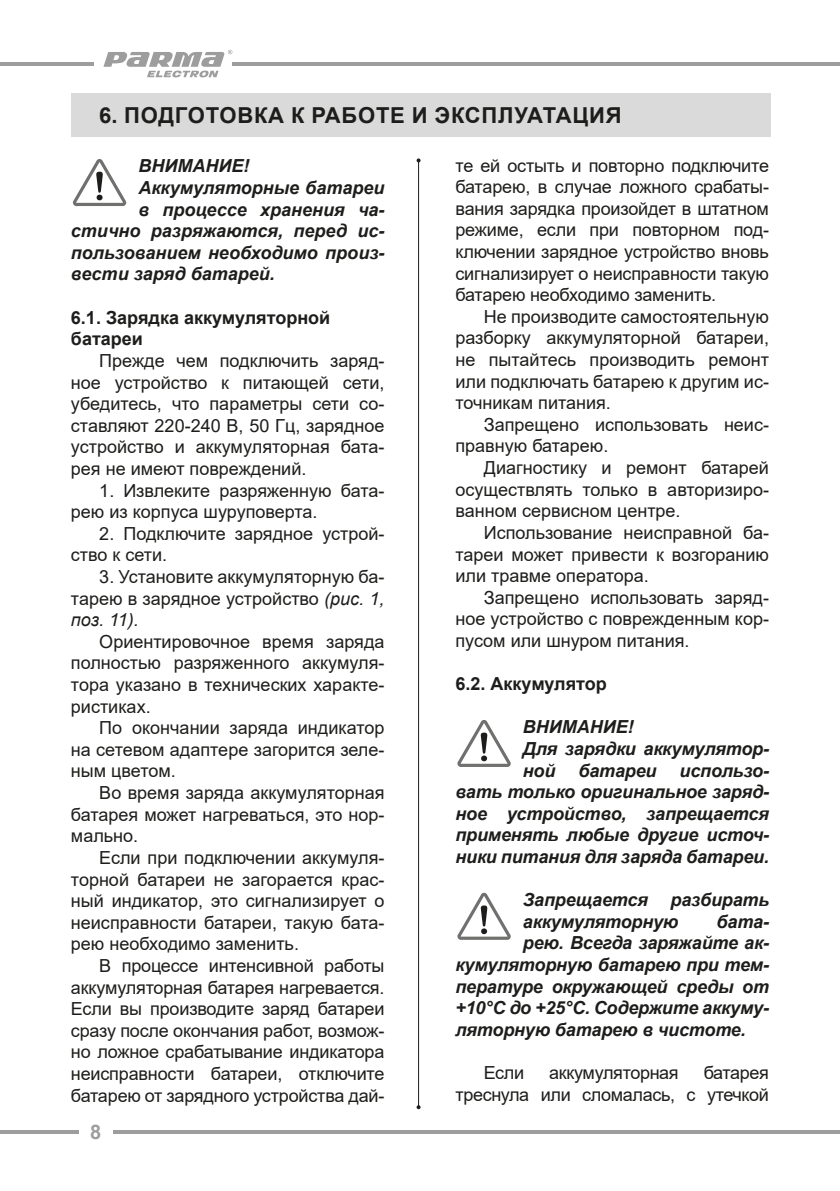
<style>
.page{position:relative;width:840px;height:1191px;background:#fff}
.page>*{position:absolute;margin:0;border:0;box-sizing:border-box;transform-origin:0 0}
.t1{font:700 22px "Arial";letter-spacing:.035em;color:#1d1d1b}
.t2{font:700 20px "Arial";color:#9d9d9d}
.t3{font:18px/21.6px "Arial";color:#1d1d1b;text-align:justify}
.t4{font:italic 700 18px/21.6px "Arial";letter-spacing:-.01em;color:#1d1d1b}
.t5{font:18px/21.6px "Arial";letter-spacing:-.02em;color:#1d1d1b;text-align:right}
.t6{font:700 18px/21.6px "Arial";color:#1d1d1b}
.s1{font-style:italic}
</style>
<div class="page">
<hr style="left:232px;top:62px;width:607px;height:4px;background:#9d9d9d">
<hr style="left:113px;top:1130px;width:726px;height:4px;background:#9d9d9d">
<hr style="left:0;top:62px;width:94px;height:4px;background:#9d9d9d">
<hr style="left:0;top:1130px;width:79px;height:4px;background:#9d9d9d">
<svg style="left:103px;top:50px;width:129px;height:27px"></svg>
<hr style="left:418px;top:160px;width:1px;height:947px;background:#1d1d1b">
<svg style="left:416px;top:158px;width:4px;height:4px"></svg>
<svg style="left:416px;top:1105px;width:4px;height:4px"></svg>
<svg style="left:73px;top:159px;width:53px;height:47px"></svg>
<svg style="left:457px;top:720px;width:53px;height:47px"></svg>
<svg style="left:457px;top:892px;width:53px;height:47px"></svg>
<div style="left:71px;top:94px;width:698px;height:43px;background:#dadada"></div>
<p class="t1" style="left:99px;top:100px;width:523px">6. ПОДГОТОВКА К РАБОТЕ И ЭКСПЛУАТАЦИЯ</p>
<p class="t4" style="left:138px;top:156px;width:112px">ВНИМАНИЕ!</p>
<p class="t4" style="left:138px;top:177px;width:247px">Аккумуляторные батареи</p>
<p class="t4" style="left:138px;top:199px;width:247px">в процессе хранения ча-</p>
<p class="t4" style="left:71px;top:221px;width:315px">стично разряжаются, перед ис-</p>
<p class="t4" style="left:71px;top:242px;width:315px">пользованием необходимо произ-</p>
<p class="t4" style="left:71px;top:264px;width:205px">вести заряд батарей.</p>
<p class="t6" style="left:71px;top:307px;width:261px">6.1. Зарядка аккумуляторной батареи</p>
<p class="t3" style="left:71px;top:350px;width:315px;text-indent:28px">Прежде чем подключить заряд&shy;ное устройство к питающей сети, убедитесь, что параметры сети со&shy;ставляют 220-240 В, 50 Гц, зарядное устройство и аккумуляторная бата&shy;рея не имеют повреждений.</p>
<p class="t3" style="left:71px;top:479px;width:315px;text-indent:28px">1. Извлеките разряженную бата&shy;рею из корпуса шуруповерта.</p>
<p class="t3" style="left:71px;top:522px;width:315px;text-indent:28px">2. Подключите зарядное устрой&shy;ство к сети.</p>
<p class="t3" style="left:71px;top:566px;width:315px;text-indent:28px">3. Установите аккумуляторную ба&shy;тарею в зарядное устройство <span class="s1">(рис. 1, поз. 11).</span></p>
<p class="t3" style="left:71px;top:630px;width:315px;text-indent:28px">Ориентировочное время заряда полностью разряженного аккумуля&shy;тора указано в технических характе&shy;ристиках.</p>
<p class="t3" style="left:71px;top:717px;width:315px;text-indent:28px">По окончании заряда индикатор на сетевом адаптере загорится зеле&shy;ным цветом.</p>
<p class="t3" style="left:71px;top:782px;width:315px;text-indent:28px">Во время заряда аккумуляторная батарея может нагреваться, это нор&shy;мально.</p>
<p class="t3" style="left:71px;top:846px;width:315px;text-indent:28px">Если при подключении аккумуля&shy;торной батареи не загорается крас&shy;ный индикатор, это сигнализирует о неисправности батареи, такую бата&shy;рею необходимо заменить.</p>
<p class="t3" style="left:71px;top:954px;width:315px;text-indent:28px">В процессе интенсивной работы аккумуляторная батарея нагревается.<br>Если вы производите заряд батареи сразу после окончания работ, возмож&shy;но ложное срабатывание индикатора неисправности батареи, отключите батарею от зарядного устройства дай-</p>
<p class="t2" style="left:90px;top:1118px;width:13px">8</p>
<p class="t3" style="left:455px;top:154px;width:315px">те ей остыть и повторно подключите батарею, в случае ложного срабаты&shy;вания зарядка произойдет в штатном режиме, если при повторном под&shy;ключении зарядное устройство вновь сигнализирует о неисправности такую батарею необходимо заменить.</p>
<p class="t3" style="left:455px;top:305px;width:315px;text-indent:28px">Не производите самостоятельную разборку аккумуляторной батареи, не пытайтесь производить ремонт или подключать батарею к другим ис&shy;точникам питания.</p>
<p class="t3" style="left:455px;top:413px;width:315px;text-indent:28px">Запрещено использовать неис&shy;правную батарею.</p>
<p class="t3" style="left:455px;top:457px;width:315px;text-indent:28px">Диагностику и ремонт батарей осуществлять только в авторизиро&shy;ванном сервисном центре.</p>
<p class="t3" style="left:455px;top:521px;width:315px;text-indent:28px">Использование неисправной ба&shy;тареи может привести к возгоранию или травме оператора.</p>
<p class="t3" style="left:455px;top:586px;width:315px;text-indent:28px">Запрещено использовать заряд&shy;ное устройство с поврежденным кор&shy;пусом или шнуром питания.</p>
<p class="t6" style="left:455px;top:673px;width:153px">6.2. Аккумулятор</p>
<p class="t4" style="left:522px;top:717px;width:247px">ВНИМАНИЕ!<br>Для зарядки аккумулятор&shy;ной</p>
<p class="t4" style="left:578px;top:760px;width:80px">батареи</p>
<p class="t4" style="left:455px;top:760px;width:315px;text-align:justify;text-indent:224px">использо&shy;вать только оригинальное заряд&shy;ное устройство, запрещается применять любые другие источ&shy;ники питания для заряда батареи.</p>
<p class="t4" style="left:522px;top:889px;width:127px">Запрещается</p>
<p class="t4" style="left:522px;top:889px;width:247px;text-indent:148px">разбирать аккумуляторную</p>
<p class="t4" style="left:716px;top:911px;width:54px">бата-</p>
<p class="t4" style="left:522px;top:933px;width:247px">рею. Всегда заряжайте ак-</p>
<p class="t4" style="left:455px;top:954px;width:315px">кумуляторную батарею при тем-</p>
<p class="t4" style="left:455px;top:976px;width:315px">пературе окружающей среды от</p>
<p class="t4" style="left:455px;top:997px;width:315px">+10°С до +25°С. Содержите аккуму-</p>
<p class="t4" style="left:455px;top:1019px;width:291px">ляторную батарею в чистоте.</p>
<p class="t3" style="left:483px;top:1061px;width:42px">Если</p>
<p class="t5" style="left:549px;top:1061px;width:131px">аккумуляторная</p>
<p class="t5" style="left:455px;top:1061px;width:315px">батарея<br>треснула или сломалась, с утечкой</p>
</div>
